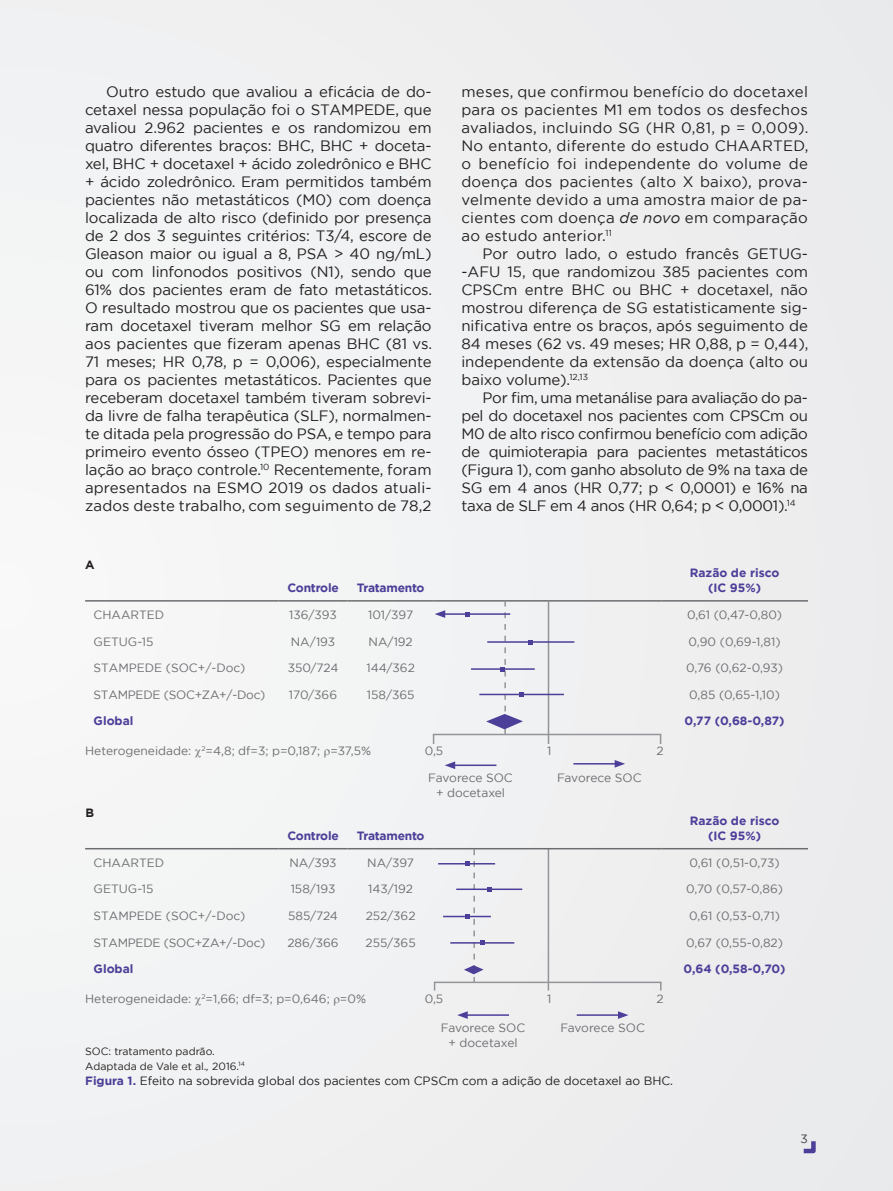
<style>
.page{position:relative;width:893px;height:1191px;background:#f0f1f2}
.page>*{position:absolute;margin:0;border:0;box-sizing:border-box;transform-origin:0 0}
.t1{font:15px/18px "Gotham";color:#231f20;text-align:justify}
.t2{font:12px/15px "Gotham";color:#6c6d70;text-align:center}
.t3{font:700 12px/15px "Gotham";letter-spacing:-.015em;color:#4c3f99;text-align:center}
.t4{font:12px "Gotham";color:#231f20}
.t5{font:12px "Gotham";letter-spacing:-.02em;color:#6c6d70}
.t6{font:700 12px "Gotham";color:#231f20}
.t7{font:12px "Gotham";color:#3e3e3f}
.t8{font:10.5px/15px "Gotham";color:#231f20}
.s1{font-style:italic}
.s2{font-weight:700;color:#4c3f99}
</style>
<div class="page">
<svg style="left:803px;top:1141px;width:13px;height:13px"></svg>
<hr style="left:85px;top:600px;width:194px;height:1px;background:#6c6d70">
<hr style="left:279px;top:600px;width:68px;height:1px;background:#6c6d70">
<hr style="left:347px;top:600px;width:87px;height:1px;background:#6c6d70">
<hr style="left:434px;top:600px;width:227px;height:1px;background:#6c6d70">
<hr style="left:661px;top:600px;width:147px;height:1px;background:#6c6d70">
<hr style="left:548px;top:600px;width:1px;height:144px;background:#939598">
<hr style="left:433px;top:733px;width:228px;height:2px;background:#939598">
<hr style="left:443px;top:613px;width:67px;height:2px;background:#4c3f99">
<svg style="left:435px;top:610px;width:10px;height:8px"></svg>
<hr style="left:487px;top:641px;width:87px;height:2px;background:#4c3f99">
<hr style="left:471px;top:668px;width:64px;height:2px;background:#4c3f99">
<hr style="left:479px;top:693px;width:85px;height:2px;background:#4c3f99">
<svg style="left:486px;top:600px;width:47px;height:134px"></svg>
<hr style="left:453px;top:764px;width:43px;height:2px;background:#4c3f99">
<svg style="left:445px;top:761px;width:10px;height:8px"></svg>
<hr style="left:573px;top:763px;width:44px;height:1px;background:#4c3f99">
<svg style="left:615px;top:760px;width:10px;height:7px"></svg>
<hr style="left:548px;top:848px;width:1px;height:142px;background:#939598">
<hr style="left:434px;top:981px;width:227px;height:2px;background:#939598">
<hr style="left:465px;top:1014px;width:44px;height:1px;background:#4c3f99">
<svg style="left:457px;top:1011px;width:11px;height:8px"></svg>
<hr style="left:577px;top:1014px;width:43px;height:1px;background:#4c3f99">
<svg style="left:618px;top:1011px;width:10px;height:8px"></svg>
<hr style="left:85px;top:848px;width:194px;height:1px;background:#6c6d70">
<hr style="left:279px;top:848px;width:68px;height:1px;background:#6c6d70">
<hr style="left:347px;top:848px;width:87px;height:1px;background:#6c6d70">
<hr style="left:434px;top:848px;width:227px;height:1px;background:#6c6d70">
<hr style="left:661px;top:848px;width:147px;height:1px;background:#6c6d70">
<hr style="left:438px;top:863px;width:57px;height:1px;background:#4c3f99">
<hr style="left:456px;top:888px;width:66px;height:2px;background:#4c3f99">
<hr style="left:443px;top:915px;width:48px;height:2px;background:#4c3f99">
<hr style="left:450px;top:942px;width:64px;height:1px;background:#4c3f99">
<svg style="left:464px;top:849px;width:27px;height:133px"></svg>
<p class="t1" style="left:85px;top:82px;width:349px;text-indent:21px">Outro estudo que avaliou a eficácia de do&shy;cetaxel nessa população foi o STAMPEDE, que avaliou 2.962 pacientes e os randomizou em quatro diferentes braços: BHC, BHC + doceta&shy;xel, BHC + docetaxel + ácido zoledrônico e BHC + ácido zoledrônico. Eram permitidos também pacientes não metastáticos (M0) com doença localizada de alto risco (definido por presença de 2 dos 3 seguintes critérios: T3/4, escore de Gleason maior ou igual a 8, PSA &gt; 40 ng/mL) ou com linfonodos positivos (N1), sendo que 61% dos pacientes eram de fato metastáticos.<br>O resultado mostrou que os pacientes que usa&shy;ram docetaxel tiveram melhor SG em relação aos pacientes que fizeram apenas BHC (81 vs.<br>71 meses; HR 0,78, p = 0,006), especialmente para os pacientes metastáticos. Pacientes que receberam docetaxel também tiveram sobrevi&shy;da livre de falha terapêutica (SLF), normalmen&shy;te ditada pela progressão do PSA, e tempo para primeiro evento ósseo (TPEO) menores em re&shy;lação ao braço controle.<sup>10</sup> Recentemente, foram apresentados na ESMO 2019 os dados atuali&shy;zados deste trabalho, com seguimento de 78,2</p>
<p class="t1" style="left:461px;top:82px;width:349px">meses, que confirmou benefício do docetaxel para os pacientes M1 em todos os desfechos avaliados, incluindo SG (HR 0,81, p = 0,009).<br>No entanto, diferente do estudo CHAARTED, o benefício foi independente do volume de doença dos pacientes (alto X baixo), prova&shy;velmente devido a uma amostra maior de pa&shy;cientes com doença <span class="s1">de novo</span> em comparação ao estudo anterior.<sup>11</sup></p>
<p class="t1" style="left:461px;top:244px;width:349px;text-indent:21px">Por outro lado, o estudo francês GETUG--AFU 15, que randomizou 385 pacientes com CPSCm entre BHC ou BHC + docetaxel, não mostrou diferença de SG estatisticamente sig&shy;nificativa entre os braços, após seguimento de 84 meses (62 vs. 49 meses; HR 0,88, p = 0,44), independente da extensão da doença (alto ou baixo volume).<sup>12,13</sup></p>
<p class="t1" style="left:461px;top:388px;width:348px;text-indent:21px">Por fim, uma metanálise para avaliação do pa&shy;pel do docetaxel nos pacientes com CPSCm ou M0 de alto risco confirmou benefício com adição de quimioterapia para pacientes metastáticos (Figura 1), com ganho absoluto de 9% na taxa de SG em 4 anos (HR 0,77; p &lt; 0,0001) e 16% na taxa de SLF em 4 anos (HR 0,64; p &lt; 0,0001).<sup>14</sup></p>
<p class="t6" style="left:85px;top:556px;width:11px">A</p>
<p class="t3" style="left:287px;top:580px;width:53px">Controle</p>
<p class="t3" style="left:357px;top:580px;width:69px">Tratamento</p>
<p class="t3" style="left:690px;top:565px;width:91px">Razão de risco (IC 95%)</p>
<p class="t2" style="left:94px;top:607px;width:72px">CHAARTED</p>
<p class="t2" style="left:289px;top:607px;width:49px">136/393</p>
<p class="t2" style="left:368px;top:607px;width:47px">101/397</p>
<p class="t2" style="left:687px;top:607px;width:97px">0,61 (0,47-0,80)</p>
<p class="t2" style="left:94px;top:633px;width:61px">GETUG-15</p>
<p class="t2" style="left:291px;top:633px;width:46px">NA/193</p>
<p class="t2" style="left:368px;top:633px;width:46px">NA/192</p>
<p class="t2" style="left:689px;top:633px;width:93px">0,90 (0,69-1,81)</p>
<p class="t2" style="left:94px;top:660px;width:153px">STAMPEDE (SOC+/-Doc)</p>
<p class="t2" style="left:288px;top:660px;width:52px">350/724</p>
<p class="t2" style="left:366px;top:660px;width:50px">144/362</p>
<p class="t2" style="left:686px;top:660px;width:99px">0,76 (0,62-0,93)</p>
<p class="t5" style="left:94px;top:687px;width:173px">STAMPEDE (SOC+ZA+/-Doc)</p>
<p class="t2" style="left:289px;top:687px;width:50px">170/366</p>
<p class="t2" style="left:367px;top:687px;width:49px">158/365</p>
<p class="t2" style="left:689px;top:687px;width:92px">0,85 (0,65-1,10)</p>
<p class="t3" style="left:94px;top:713px;width:41px">Global</p>
<p class="t3" style="left:685px;top:713px;width:102px">0,77 (0,68-0,87)</p>
<p class="t2" style="left:425px;top:743px;width:20px">0,5</p>
<p class="t2" style="left:547px;top:743px;width:6px">1</p>
<p class="t2" style="left:657px;top:743px;width:9px">2</p>
<p class="t2" style="left:428px;top:770px;width:86px">Favorece SOC + docetaxel</p>
<p class="t2" style="left:85px;top:743px;width:288px">Heterogeneidade: <sup>2</sup>=4,8; df=3; p=0,187; =37,5%</p>
<p class="t2" style="left:557px;top:770px;width:86px">Favorece SOC</p>
<p class="t6" style="left:86px;top:804px;width:10px">B</p>
<p class="t3" style="left:287px;top:828px;width:53px">Controle</p>
<p class="t3" style="left:357px;top:828px;width:69px">Tratamento</p>
<p class="t3" style="left:690px;top:813px;width:91px">Razão de risco (IC 95%)</p>
<p class="t2" style="left:94px;top:854px;width:72px">CHAARTED</p>
<p class="t2" style="left:289px;top:854px;width:49px">NA/393</p>
<p class="t2" style="left:367px;top:854px;width:48px">NA/397</p>
<p class="t2" style="left:689px;top:854px;width:92px">0,61 (0,51-0,73)</p>
<p class="t2" style="left:94px;top:881px;width:61px">GETUG-15</p>
<p class="t2" style="left:291px;top:881px;width:46px">158/193</p>
<p class="t2" style="left:368px;top:881px;width:46px">143/192</p>
<p class="t2" style="left:686px;top:881px;width:99px">0,70 (0,57-0,86)</p>
<p class="t2" style="left:94px;top:908px;width:153px">STAMPEDE (SOC+/-Doc)</p>
<p class="t2" style="left:288px;top:908px;width:51px">585/724</p>
<p class="t2" style="left:366px;top:908px;width:51px">252/362</p>
<p class="t2" style="left:689px;top:908px;width:92px">0,61 (0,53-0,71)</p>
<p class="t5" style="left:94px;top:934px;width:173px">STAMPEDE (SOC+ZA+/-Doc)</p>
<p class="t2" style="left:287px;top:934px;width:53px">286/366</p>
<p class="t2" style="left:366px;top:934px;width:52px">255/365</p>
<p class="t2" style="left:686px;top:934px;width:98px">0,67 (0,55-0,82)</p>
<p class="t3" style="left:94px;top:961px;width:41px">Global</p>
<p class="t3" style="left:683px;top:961px;width:104px">0,64 (0,58-0,70)</p>
<p class="t2" style="left:85px;top:990px;width:282px">Heterogeneidade: <sup>2</sup>=1,66; df=3; p=0,646; =0%</p>
<p class="t2" style="left:425px;top:990px;width:20px">0,5</p>
<p class="t2" style="left:547px;top:990px;width:6px">1</p>
<p class="t2" style="left:657px;top:990px;width:9px">2</p>
<p class="t2" style="left:441px;top:1019px;width:86px">Favorece SOC + docetaxel</p>
<p class="t2" style="left:560px;top:1019px;width:86px">Favorece SOC</p>
<p class="t8" style="left:85px;top:1043px;width:161px">SOC: tratamento padrão.<br>Adaptada de Vale et al.<span class="s1">,</span> 2016.<sup>14</sup></p>
<p class="t4" style="left:85px;top:1072px;width:590px"><span class="s2">Figura 1.</span> Efeito na sobrevida global dos pacientes com CPSCm com a adição de docetaxel ao BHC.</p>
<p class="t7" style="left:801px;top:1130px;width:9px">3</p>
</div>
